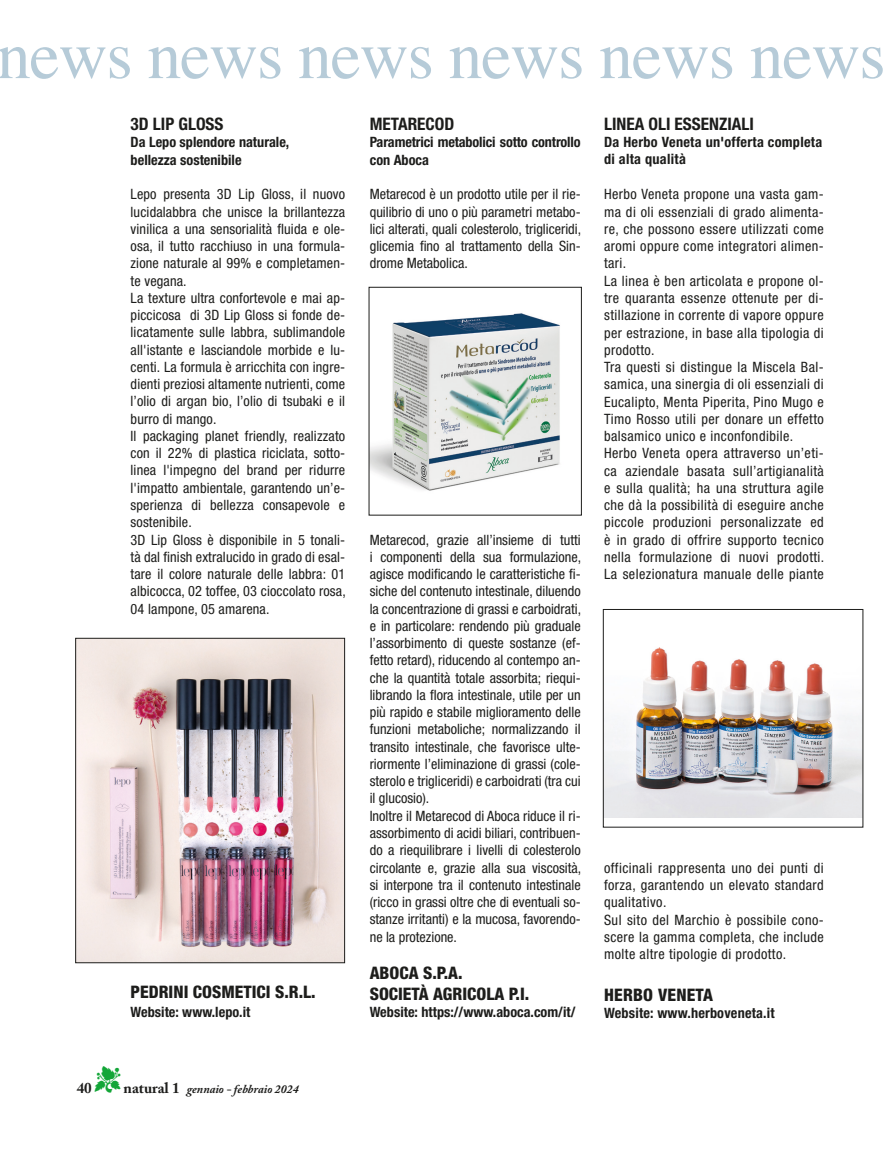
<style>
.page{position:relative;width:894px;height:1151px;background:#fff}
.page>*{position:absolute;margin:0;border:0;box-sizing:border-box;transform-origin:0 0}
.t1{font:67.5px "Times";letter-spacing:-.015em;color:#b6cbd8}
.indirizzo{font:800 condensed 17.25px "Helvetica Neue LT Std";color:#1d1d1b}
.tex{font:800 condensed 17.25px "Helvetica Neue LT Std";color:#1d1d1b}
.sottotitolo{font:700 condensed 17.25px "Helvetica Neue LT Std";color:#1d1d1b}
.titolo{font:700 condensed 17.25px "Helvetica Neue LT Std";color:#1d1d1b}
.cliente{font:800 condensed 17.25px "Helvetica Neue LT Std";letter-spacing:.01em;color:#1d1d1b}
.t2{font:700 15px "Adobe Caslon Pro";color:#1d1d1b}
.tex-2{font:condensed 14.25px/17.2px "Helvetica Neue LT Std";letter-spacing:.01em;color:#1d1d1b;text-align:justify}
.indirizzo-2{font:700 condensed 14.25px "Helvetica Neue LT Std";color:#1d1d1b}
.sottotitolo-2{font:700 condensed 14.25px/17.2px "Helvetica Neue LT Std";letter-spacing:.02em;color:#1d1d1b}
.tex-3{font:700 condensed 14.25px/17.2px "Helvetica Neue LT Std";letter-spacing:-.01em;color:#1d1d1b}
.sottotitolo-3{font:700 condensed 14.25px "Helvetica Neue LT Std";color:#1d1d1b}
.t3{font:italic 700 12px "Adobe Caslon Pro";color:#1d1d1b}
.s1{color:#13a638}
.s2{font-style:normal;font-size:15px}
</style>
<div class="page">
<img style="left:371px;top:313px;width:189px;height:178px">
<div style="left:369px;top:287px;width:213px;height:228px;border:1px solid #1d1d1b"></div>
<img style="left:77px;top:639px;width:266px;height:321px">
<div style="left:75px;top:637px;width:270px;height:325px;border:1px solid #1d1d1b"></div>
<img style="left:605px;top:647px;width:256px;height:170px">
<div style="left:603px;top:609px;width:260px;height:218px;border:1px solid #1d1d1b"></div>
<p class="t1" style="left:-3px;top:-8px;width:890px">news news news news news news</p>
<p class="sottotitolo" style="left:370px;top:113px;width:86px">METARECOD</p>
<p class="tex-3" style="left:370px;top:133px;width:212px">Parametrici metabolici sotto controllo con Aboca</p>
<p class="tex-2" style="left:370px;top:185px;width:213px">Metarecod è un prodotto utile per il rie&shy;quilibrio di uno o più parametri metabo&shy;lici alterati, quali colesterolo, trigliceridi, glicemia fino al trattamento della Sin&shy;drome Metabolica.</p>
<p class="titolo" style="left:604px;top:113px;width:151px">LINEA OLI ESSENZIALI</p>
<p class="sottotitolo-2" style="left:604px;top:133px;width:220px">Da Herbo Veneta un'offerta completa di alta qualità</p>
<p class="tex-2" style="left:604px;top:186px;width:221px">Herbo Veneta propone una vasta gam&shy;ma di oli essenziali di grado alimenta&shy;re, che possono essere utilizzati come aromi oppure come integratori alimen&shy;tari.</p>
<p class="tex-2" style="left:604px;top:272px;width:221px">La linea è ben articolata e propone ol&shy;tre quaranta essenze ottenute per di&shy;stillazione in corrente di vapore oppure per estrazione, in base alla tipologia di prodotto.</p>
<p class="tex-2" style="left:604px;top:358px;width:221px">Tra questi si distingue la Miscela Bal&shy;samica, una sinergia di oli essenziali di Eucalipto, Menta Piperita, Pino Mugo e Timo Rosso utili per donare un effetto balsamico unico e inconfondibile.</p>
<p class="tex-2" style="left:604px;top:444px;width:222px">Herbo Veneta opera attraverso un’eti&shy;ca aziendale basata sull’artigianalità e sulla qualità; ha una struttura agile che dà la possibilità di eseguire anche piccole produzioni personalizzate ed è in grado di offrire supporto tecnico nella formulazione di nuovi prodotti.<br>La selezionatura manuale delle piante</p>
<p class="sottotitolo" style="left:131px;top:113px;width:94px">3D LIP GLOSS</p>
<p class="sottotitolo-3" style="left:131px;top:134px;width:160px">Da Lepo splendore naturale,</p>
<p class="sottotitolo-3" style="left:131px;top:151px;width:112px">bellezza sostenibile</p>
<p class="tex-2" style="left:131px;top:185px;width:216px">Lepo presenta 3D Lip Gloss, il nuovo lucidalabbra che unisce la brillantezza vinilica a una sensorialità fluida e ole&shy;osa, il tutto racchiuso in una formula&shy;zione naturale al 99% e completamen&shy;te vegana.</p>
<p class="tex-2" style="left:131px;top:289px;width:216px">La texture ultra confortevole e mai ap&shy;piccicosa di 3D Lip Gloss si fonde de&shy;licatamente sulle labbra, sublimandole all'istante e lasciandole morbide e lu&shy;centi. La formula è arricchita con ingre&shy;dienti preziosi altamente nutrienti, come l’olio di argan bio, l’olio di tsubaki e il burro di mango.</p>
<p class="tex-2" style="left:131px;top:427px;width:216px">Il packaging planet friendly, realizzato con il 22% di plastica riciclata, sotto&shy;linea l'impegno del brand per ridurre l'impatto ambientale, garantendo un’e&shy;sperienza di bellezza consapevole e sostenibile.</p>
<p class="tex-2" style="left:131px;top:530px;width:217px">3D Lip Gloss è disponibile in 5 tonali&shy;tà dal finish extralucido in grado di esal&shy;tare il colore naturale delle labbra: 01 albicocca, 02 toffee, 03 cioccolato rosa, 04 lampone, 05 amarena.</p>
<p class="tex-2" style="left:370px;top:530px;width:213px">Metarecod, grazie all’insieme di tutti i componenti della sua formulazione, agisce modificando le caratteristiche fi&shy;siche del contenuto intestinale, diluendo la concentrazione di grassi e carboidrati, e in particolare: rendendo più graduale l’assorbimento di queste sostanze (ef&shy;fetto retard), riducendo al contempo an&shy;che la quantità totale assorbita; riequi&shy;librando la flora intestinale, utile per un più rapido e stabile miglioramento delle funzioni metaboliche; normalizzando il transito intestinale, che favorisce ulte&shy;riormente l’eliminazione di grassi (cole&shy;sterolo e trigliceridi) e carboidrati (tra cui il glucosio).</p>
<p class="tex-2" style="left:370px;top:806px;width:213px">Inoltre il Metarecod di Aboca riduce il ri&shy;assorbimento di acidi biliari, contribuen&shy;do a riequilibrare i livelli di colesterolo circolante e, grazie alla sua viscosità, si interpone tra il contenuto intestinale (ricco in grassi oltre che di eventuali so&shy;stanze irritanti) e la mucosa, favorendo&shy;ne la protezione.</p>
<p class="indirizzo" style="left:370px;top:962px;width:94px">ABOCA S.P.A.</p>
<p class="indirizzo" style="left:370px;top:982px;width:161px">SOCIETÀ AGRICOLA P.I.</p>
<p class="indirizzo-2" style="left:370px;top:1003px;width:207px">Website: https://www.aboca.com/it/</p>
<p class="tex-2" style="left:604px;top:858px;width:221px">officinali rappresenta uno dei punti di forza, garantendo un elevato standard qualitativo.</p>
<p class="tex-2" style="left:604px;top:910px;width:221px">Sul sito del Marchio è possibile cono&shy;scere la gamma completa, che include molte altre tipologie di prodotto.</p>
<p class="cliente" style="left:604px;top:983px;width:110px">HERBO VENETA</p>
<p class="indirizzo-2" style="left:604px;top:1004px;width:172px">Website: www.herboveneta.it</p>
<p class="tex" style="left:131px;top:980px;width:187px">PEDRINI COSMETICI S.R.L.</p>
<p class="indirizzo-2" style="left:131px;top:1003px;width:121px">Website: www.lepo.it</p>
<p class="t3" style="left:95px;top:1081px;width:206px"><span class="s1">▼</span> <span class="s2">natural 1</span> gennaio - febbraio 2024</p>
<p class="t2" style="left:77px;top:1078px;width:16px">40</p>
</div>
